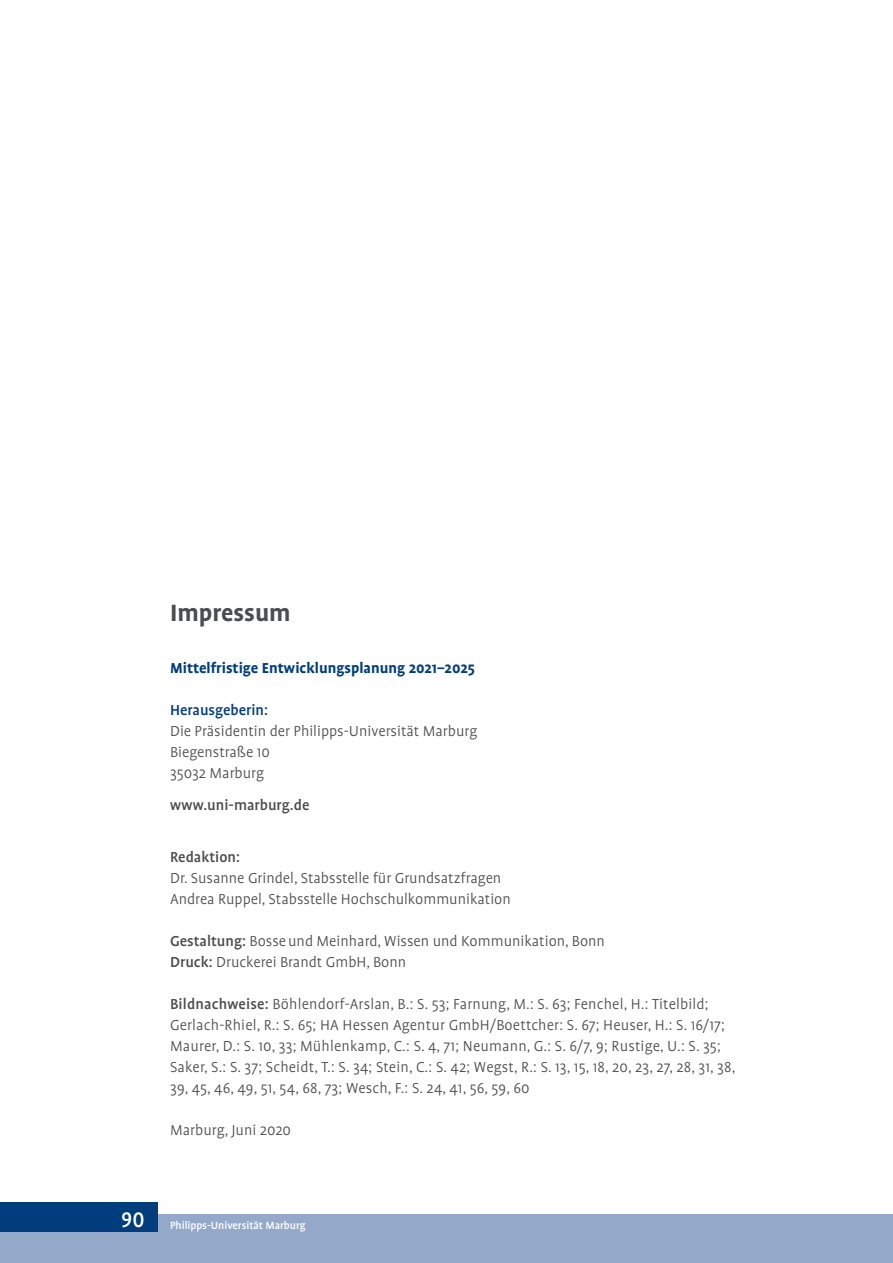
<style>
.page{position:relative;width:893px;height:1263px;background:#fff}
.page>*{position:absolute;margin:0;border:0;box-sizing:border-box;transform-origin:0 0}
.t1{font:700 27px "Profile Pro";color:#4b4c4d}
.t2{font:300 16.5px/21px "Profile Pro";color:#4b4c4d}
.t3{font:700 16.5px "Profile Pro";color:#013d7d}
.t4{font:500 16.5px "Profile Pro";color:#4b4c4d}
.t5{font:500 16.5px "Profile Pro";color:#013d7d}
.t6{font:500 12px "Profile Pro";letter-spacing:-.005em;color:#fff}
.s1{font-weight:500}
.s2{font-size:24px}
</style>
<div class="page">
<div style="left:0;top:1214px;width:893px;height:49px;background:#94a8ca"></div>
<div style="left:0;top:1202px;width:157px;height:30px;background:#013d7d"></div>
<h1 class="t1" style="left:170px;top:596px;width:122px">Impressum</h1>
<p class="t3" style="left:170px;top:658px;width:306px">Mittelfristige Entwicklungsplanung 2021–2025</p>
<p class="t5" style="left:170px;top:701px;width:99px">Herausgeberin:</p>
<p class="t2" style="left:170px;top:721px;width:309px">Die Präsidentin der Philipps-Universität Marburg<br>Biegenstraße 10<br>35032 Marburg</p>
<p class="t4" style="left:170px;top:795px;width:141px">www.uni-marburg.de</p>
<p class="t4" style="left:170px;top:848px;width:71px">Redaktion:</p>
<p class="t2" style="left:170px;top:868px;width:342px">Dr. Susanne Grindel, Stabsstelle für Grundsatzfragen<br>Andrea Ruppel, Stabsstelle Hochschulkommunikation</p>
<p class="t2" style="left:170px;top:931px;width:436px"><span class="s1">Gestaltung:</span> Bosseund Meinhard, Wissen und Kommunikation, Bonn<br><span class="s1">Druck:</span> Druckerei Brandt GmbH, Bonn</p>
<p class="t2" style="left:170px;top:994px;width:567px"><span class="s1">Bildnachweise:</span> Böhlendorf-Arslan, B.: S. 53; Farnung, M.: S. 63; Fenchel, H.: Titelbild; Gerlach-Rhiel, R.: S. 65; HA Hessen Agentur GmbH/Boettcher: S. 67; Heuser, H.: S. 16/17; Maurer, D.: S. 10, 33; Mühlenkamp, C.: S. 4, 71; Neumann, G.: S. 6/7, 9; Rustige, U.: S. 35; Saker, S.: S. 37; Scheidt, T.: S. 34; Stein, C.: S. 42; Wegst, R.: S. 13, 15, 18, 20, 23, 27, 28, 31, 38, 39, 45, 46, 49, 51, 54, 68, 73; Wesch, F.: S. 24, 41, 56, 59, 60</p>
<p class="t2" style="left:170px;top:1120px;width:122px">Marburg, Juni 2020</p>
<p class="t6" style="left:121px;top:1218px;width:186px"><span class="s2">90</span> Philipps-Universität Marburg</p>
</div>
